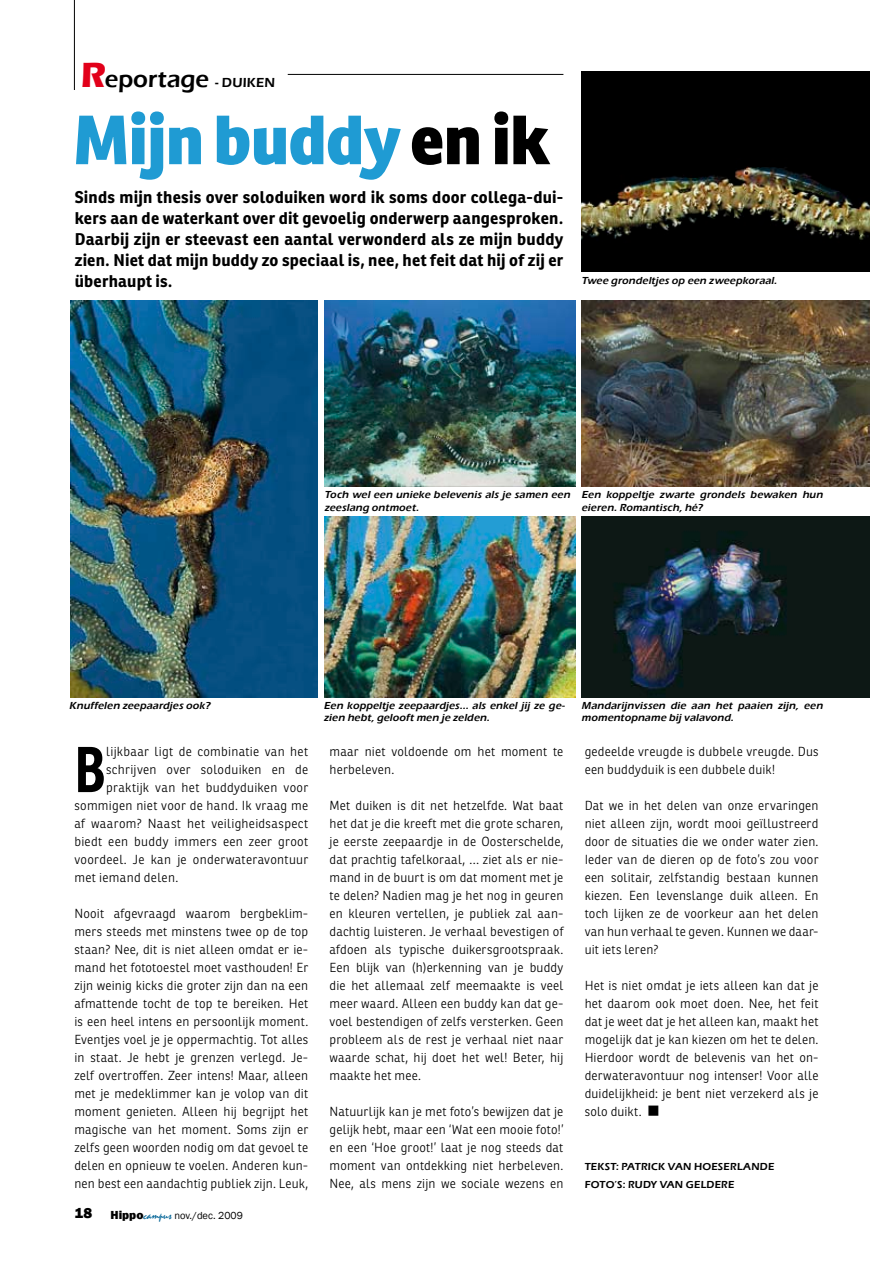
<style>
.page{position:relative;width:893px;height:1263px;background:#fff}
.page>*{position:absolute;margin:0;border:0;box-sizing:border-box;transform-origin:0 0}
.t1{font:800 67.5px "Ronnia";letter-spacing:-.01em;color:#1f9bd3}
.t2{font:700 62.85px "Ronnia";color:#000;scale:.8 1}
.t3{font:600 24px "Eras ITC";color:#000}
.t4{font:700 16.5px/21px "Ronnia";letter-spacing:.015em;color:#000;text-align:justify}
.t5{font:300 12.75px/18px "Ronnia";letter-spacing:.02em;color:#000;text-align:justify}
.t6{font:italic 600 10.5px/12.6px "Eras ITC";letter-spacing:-.165em;color:#000}
.t7{font:italic 600 10.5px/12.6px "Eras ITC";letter-spacing:.015em;color:#000}
.t8{font:600 10.5px/18px "Eras ITC";letter-spacing:.02em;color:#000}
.t9{font:10.5px "Franklin Gothic";color:#000}
.s1{font-weight:700;font-size:36px;color:#e2001a}
.s2{font-family:"Franklin Gothic";font-size:13.5px}
.s3{font-size:13.5px}
.s4{color:#000}
.s5{font-weight:800;font-size:15px}
.s6{font-weight:800;font-size:12px}
.s7{font-family:"Mistral";font-size:12px;color:#006396}
</style>
<div class="page">
<img style="left:70px;top:301px;width:247px;height:396px">
<hr style="left:74px;top:0;width:1px;height:90px;background:#000">
<hr style="left:288px;top:74px;width:275px;height:1px;background:#000">
<img style="left:324px;top:516px;width:251px;height:181px">
<img style="left:581px;top:301px;width:289px;height:185px">
<img style="left:581px;top:72px;width:289px;height:199px">
<img style="left:324px;top:300px;width:251px;height:186px">
<img style="left:581px;top:516px;width:289px;height:181px">
<h3 class="t3" style="left:81px;top:65px;width:196px"><span class="s1">R</span>EPORTAGE <span class="s2">-</span> <span class="s3">DUIKEN</span></h3>
<h1 class="t1" style="left:74px;top:96px;width:478px">Mijn buddy <span class="s4">en ik</span></h1>
<p class="t4" style="left:75px;top:187px;width:490px">Sinds mijn thesis over soloduiken word ik soms door collega-dui&shy;kers aan de waterkant over dit gevoelig onderwerp aangesproken.<br>Daarbij zijn er steevast een aantal verwonderd als ze mijn buddy zien. Niet dat mijn buddy zo speciaal is, nee, het feit dat hij of zij er überhaupt is.</p>
<p class="t6" style="left:581px;top:274px;width:199px">Twee grondeltjes op een zweepkoraal.</p>
<p class="t6" style="left:324px;top:488px;width:249px">Toch wel een unieke belevenis als je samen een zeeslang ontmoet.</p>
<p class="t6" style="left:581px;top:488px;width:245px">Een koppeltje zwarte grondels bewaken hun eieren. Romantisch, hé?</p>
<p class="t6" style="left:69px;top:699px;width:145px">Knuffelen zeepaardjes ook?</p>
<h2 class="t2" style="left:74px;top:730px;width:40px">B</h2>
<p class="t5" style="left:106px;top:742px;width:204px">lijkbaar ligt de combinatie van het</p>
<p class="t5" style="left:106px;top:760px;width:204px">schrijven over soloduiken en de</p>
<p class="t5" style="left:106px;top:778px;width:204px">praktijk van het buddyduiken voor</p>
<p class="t5" style="left:74px;top:796px;width:235px">sommigen niet voor de hand. Ik vraag me</p>
<p class="t5" style="left:74px;top:814px;width:235px">af waarom? Naast het veiligheidsaspect</p>
<p class="t5" style="left:74px;top:832px;width:235px">biedt een buddy immers een zeer groot</p>
<p class="t5" style="left:74px;top:850px;width:235px">voordeel. Je kan je onderwateravontuur</p>
<p class="t5" style="left:74px;top:868px;width:105px">met iemand delen.</p>
<p class="t5" style="left:74px;top:904px;width:235px">Nooit afgevraagd waarom bergbeklim&shy;mers steeds met minstens twee op de top staan? Nee, dit is niet alleen omdat er ie&shy;mand het fototoestel moet vasthouden! Er zijn weinig kicks die groter zijn dan na een afmattende tocht de top te bereiken. Het is een heel intens en persoonlijk moment.<br>Eventjes voel je je oppermachtig. Tot alles in staat. Je hebt je grenzen verlegd. Je&shy;zelf overtroffen. Zeer intens! Maar, alleen met je medeklimmer kan je volop van dit moment genieten. Alleen hij begrijpt het magische van het moment. Soms zijn er zelfs geen woorden nodig om dat gevoel te delen en opnieuw te voelen. Anderen kun&shy;nen best een aandachtig publiek zijn. Leuk,</p>
<p class="t9" style="left:74px;top:1208px;width:170px"><span class="s5">18</span> <span class="s6">Hippo</span><span class="s7">campus</span> nov./dec. 2009</p>
<p class="t7" style="left:324px;top:699px;width:244px">Een koppeltje zeepaardjes... als enkel jij ze ge&shy;zien hebt, gelooft men je zelden.</p>
<p class="t5" style="left:330px;top:742px;width:235px">maar niet voldoende om het moment te herbeleven.</p>
<p class="t5" style="left:330px;top:797px;width:235px">Met duiken is dit net hetzelfde. Wat baat het dat je die kreeft met die grote scharen, je eerste zeepaardje in de Oosterschelde, dat prachtig tafelkoraal, … ziet als er nie&shy;mand in de buurt is om dat moment met je te delen? Nadien mag je het nog in geuren en kleuren vertellen, je publiek zal aan&shy;dachtig luisteren. Je verhaal bevestigen of afdoen als typische duikersgrootspraak.<br>Een blijk van (h)erkenning van je buddy die het allemaal zelf meemaakte is veel meer waard. Alleen een buddy kan dat ge&shy;voel bestendigen of zelfs versterken. Geen probleem als de rest je verhaal niet naar waarde schat, hij doet het wel! Beter, hij maakte het mee.</p>
<p class="t5" style="left:330px;top:1103px;width:235px">Natuurlijk kan je met foto’s bewijzen dat je gelijk hebt, maar een ‘Wat een mooie foto!’ en een ‘Hoe groot!’ laat je nog steeds dat moment van ontdekking niet herbeleven.<br>Nee, als mens zijn we sociale wezens en</p>
<p class="t6" style="left:581px;top:699px;width:245px">Mandarijnvissen die aan het paaien zijn, een momentopname bij valavond.</p>
<p class="t5" style="left:585px;top:743px;width:235px">gedeelde vreugde is dubbele vreugde. Dus een buddyduik is een dubbele duik!</p>
<p class="t5" style="left:585px;top:797px;width:235px">Dat we in het delen van onze ervaringen niet alleen zijn, wordt mooi geïllustreerd door de situaties die we onder water zien.<br>Ieder van de dieren op de foto’s zou voor een solitair, zelfstandig bestaan kunnen kiezen. Een levenslange duik alleen. En toch lijken ze de voorkeur aan het delen van hun verhaal te geven. Kunnen we daar&shy;uit iets leren?</p>
<p class="t5" style="left:585px;top:977px;width:235px">Het is niet omdat je iets alleen kan dat je het daarom ook moet doen. Nee, het feit dat je weet dat je het alleen kan, maakt het mogelijk dat je kan kiezen om het te delen.<br>Hierdoor wordt de belevenis van het on&shy;derwateravontuur nog intenser! Voor alle duidelijkheid: je bent niet verzekerd als je solo duikt.</p>
<p class="t8" style="left:585px;top:1158px;width:176px">TEKST: PATRICK VAN HOESERLANDE<br>FOTO’S: RUD</p>
<p class="t8" style="left:651px;top:1176px;width:84px">Y VAN GELDERE</p>
</div>
